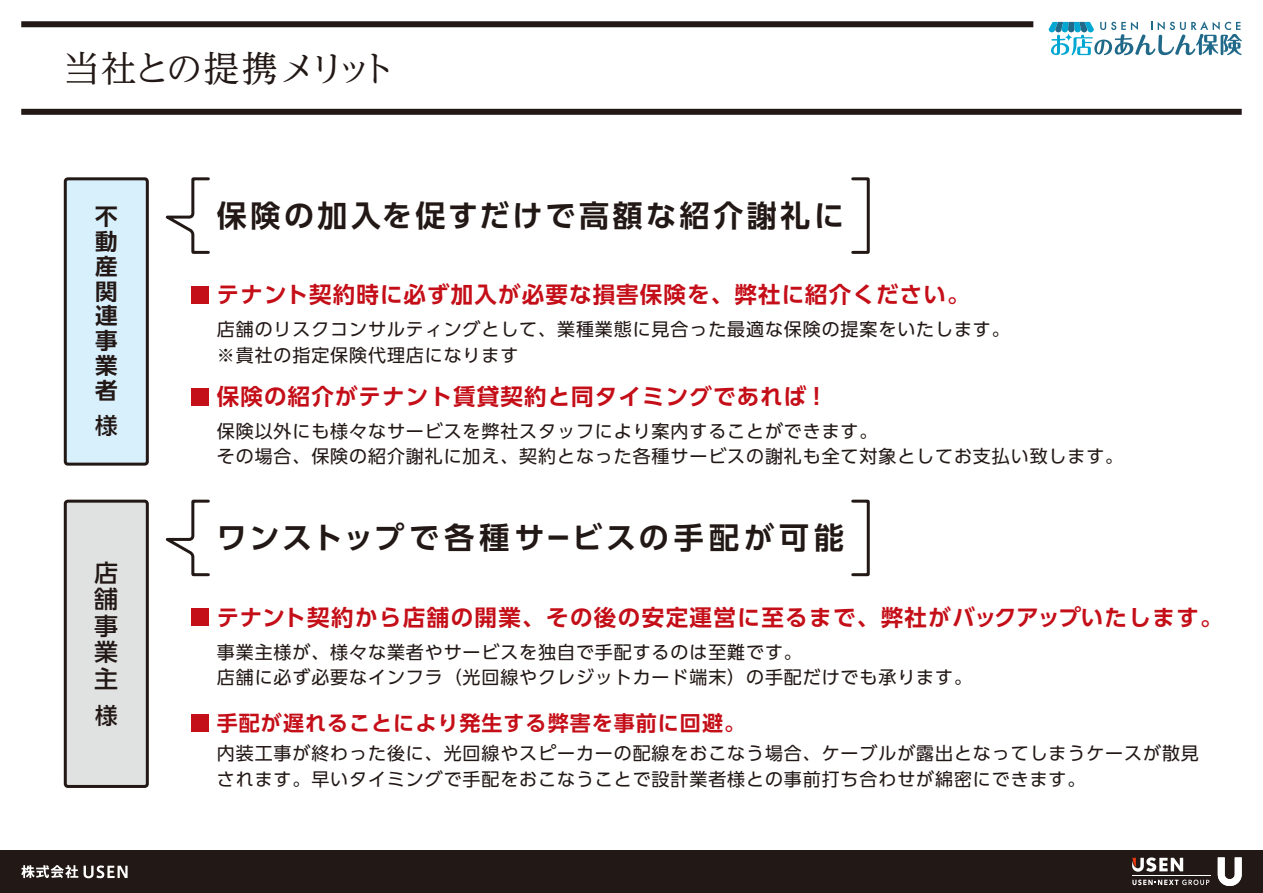
<style>
.page{position:relative;width:1263px;height:893px;background:#fff}
.page>*{position:absolute;margin:0;border:0;box-sizing:border-box;transform-origin:0 0}
.t1{font:36px "UD Reimin Pr 6 N";letter-spacing:-.075em;color:#221815}
.t2{font:700 30px "UD Shin Go Pr 6 N De";letter-spacing:.15em;color:#221815}
.t3{font:700 30px "UD Shin Go Pr 6 N De";letter-spacing:.12em;color:#221815}
.t4{font:500 24px/26.4px "UD Shin Go Pr 6 N";color:#221815;text-align:justify}
.t5{font:700 22.5px "UD Shin Go Pr 6 N De";letter-spacing:.05em;color:#c40e18}
.t6{font:700 22.5px/24.8px "UD Shin Go Pr 6 N De";color:#221815;text-align:justify}
.t7{font:500 22.5px "UD Shin Go Pr 6 N";color:#221815}
.t8{font:700 21px "UD Shin Go Pr 6 N De";letter-spacing:.05em;color:#c40e18}
.t9{font:18px/25.5px "UD Shin Go Pr 6 N";letter-spacing:.05em;color:#221815}
</style>
<div class="page">
<div style="left:0;top:850px;width:1263px;height:43px;background:#221815"></div>
<svg style="left:1218px;top:857px;width:24px;height:29px"></svg>
<hr style="left:1132px;top:876px;width:79px;height:1px;background:#fff">
<svg style="left:1132px;top:880px;width:77px;height:5px"></svg>
<svg style="left:1132px;top:857px;width:51px;height:15px"></svg>
<svg style="left:1049px;top:21px;width:193px;height:34px"></svg>
<svg style="left:21px;top:865px;width:57px;height:13px"></svg>
<svg style="left:84px;top:865px;width:44px;height:13px"></svg>
<div style="left:21px;top:109px;width:1221px;height:6px;background:#221815"></div>
<div style="left:65px;top:179px;width:82px;height:285px;background:#d8effc;border-radius:3px"></div>
<div style="left:64px;top:177px;width:85px;height:289px;border:3px solid #221815;border-radius:3px"></div>
<div style="left:65px;top:501px;width:82px;height:285px;background:#e0e1e1;border-radius:3px"></div>
<div style="left:64px;top:500px;width:85px;height:288px;border:3px solid #221815;border-radius:3px"></div>
<div style="left:21px;top:21px;width:1012px;height:6px;background:#221815"></div>
<svg style="left:165px;top:499px;width:45px;height:78px"></svg>
<svg style="left:851px;top:499px;width:19px;height:78px"></svg>
<svg style="left:165px;top:177px;width:45px;height:77px"></svg>
<svg style="left:851px;top:177px;width:19px;height:77px"></svg>
<div style="left:191px;top:286px;width:17px;height:17px;background:#c40e18"></div>
<div style="left:191px;top:388px;width:17px;height:17px;background:#c40e18"></div>
<div style="left:191px;top:609px;width:17px;height:17px;background:#c40e18"></div>
<div style="left:191px;top:715px;width:17px;height:17px;background:#c40e18"></div>
<h1 class="t1" style="left:64px;top:39px;width:334px">当社との提携メリット</h1>
<p class="t6" style="left:95px;top:204px;width:24px">不動産関連事業者</p>
<p class="t7" style="left:95px;top:408px;width:24px">様</p>
<h3 class="t4" style="left:94px;top:559px;width:25px">店舗事業主</h3>
<p class="t7" style="left:95px;top:697px;width:24px">様</p>
<h2 class="t3" style="left:217px;top:191px;width:629px">保険の加入を促すだけで高額な紹介謝礼に</h2>
<p class="t5" style="left:217px;top:277px;width:754px">テナント契約時に必ず加入が必要な損害保険を、弊社に紹介ください。</p>
<p class="t9" style="left:217px;top:316px;width:794px">店舗のリスクコンサルティングとして、業種業態に見合った最適な保険の提案をいたします。※貴社の指定保険代理店になります</p>
<p class="t5" style="left:217px;top:378px;width:605px">保険の紹介がテナント賃貸契約と同タイミングであれば !</p>
<p class="t9" style="left:217px;top:418px;width:908px">保険以外にも様々なサービスを弊社スタッフにより案内することができます。<br>その場合、保険の紹介謝礼に加え、契約となった各種サービスの謝礼も全て対象としてお支払い致します。</p>
<h2 class="t2" style="left:217px;top:513px;width:629px">ワンストップで各種サービスの手配が可能</h2>
<p class="t5" style="left:217px;top:599px;width:1007px">テナント契約から店舗の開業、その後の安定運営に至るまで、弊社がバックアップいたします。</p>
<p class="t9" style="left:217px;top:638px;width:757px">事業主様が、様々な業者やサービスを独自で手配するのは至難です。<br>店舗に必ず必要なインフラ（光回線やクレジットカード端末）の手配だけでも承ります。</p>
<p class="t8" style="left:217px;top:706px;width:530px">手配が遅れることにより発生する弊害を事前に回避。</p>
<p class="t9" style="left:217px;top:740px;width:983px">内装工事が終わった後に、光回線やスピーカーの配線をおこなう場合、ケーブルが露出となってしまうケースが散見されます。早いタイミングで手配をおこなうことで設計業者様との事前打ち合わせが綿密にできます。</p>
</div>
